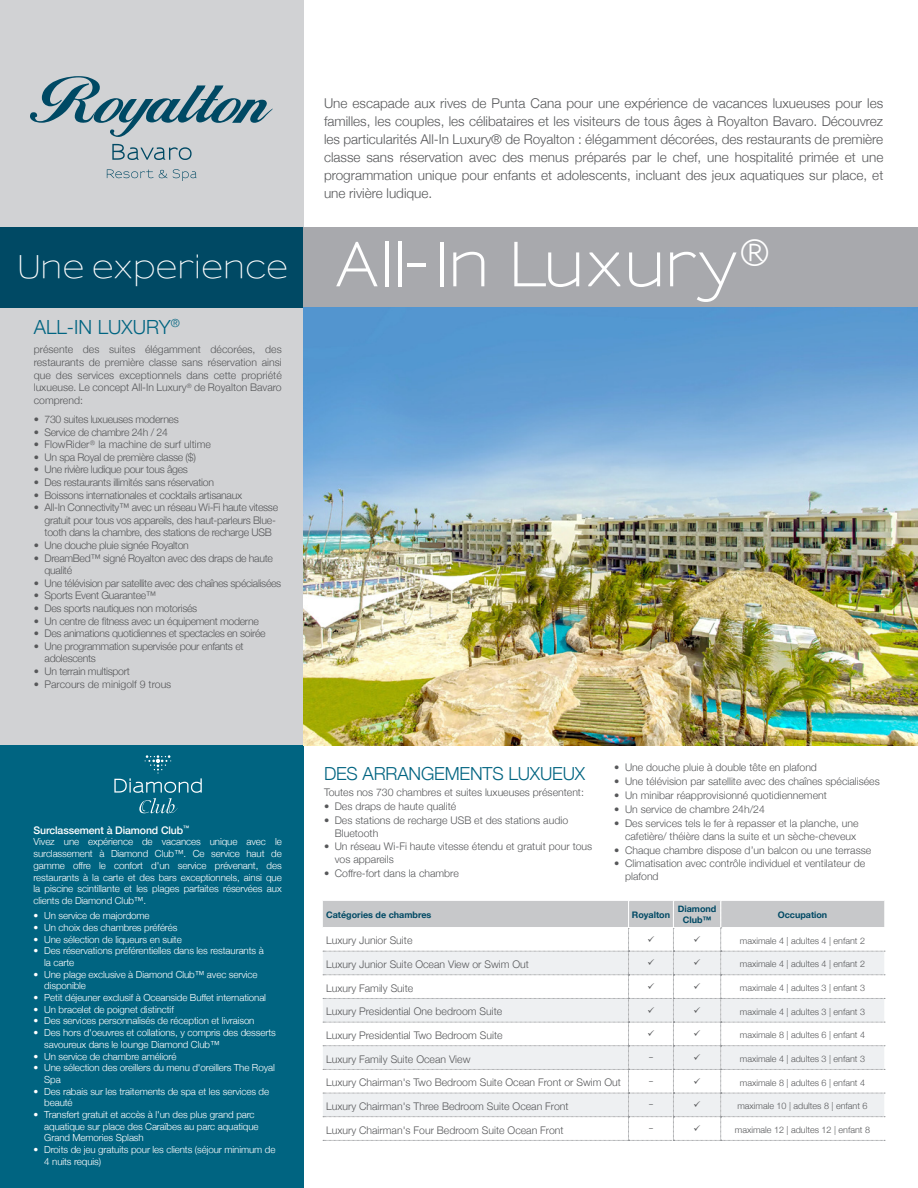
<style>
.page{position:relative;width:918px;height:1188px;background:#fff}
.page>*{position:absolute;margin:0;border:0;box-sizing:border-box;transform-origin:0 0}
.t1{font:600 60px "Sansumi";letter-spacing:-.02em;color:#fff}
.t2{font:31.95px "Sansumi";letter-spacing:-.015em;color:#fff}
.Copy_Copy{font:300 19.5px "Helvetica Neue";color:#006481}
.Copy_Copy-2{font:300 18px "Helvetica Neue";letter-spacing:-.01em;color:#006481}
.Copy_Copy-3{font:300 13.5px/18px "Helvetica Neue";color:#57585a;text-align:justify}
.Copy_Copy-4{font:300 10.5px/12.6px "Helvetica Neue";color:#57585a}
.Copy_Copy-5{font:300 10.5px/12.6px "Helvetica Neue";letter-spacing:-.03em;color:#57585a}
.Indents_and_Spacing{font:500 10.5px "Helvetica Neue";letter-spacing:-.01em;color:#fff}
.Copy_Copy-6{font:300 9.75px/11.7px "Helvetica Neue";letter-spacing:-.01em;color:#fff}
.Copy_Copy-7{font:300 9px "Helvetica Neue";color:#57585a}
.Copy_Copy-8{font:700 9px/10.8px "Helvetica Neue";color:#004964;text-align:center}
.Copy_Copy-9{font:500 5.25px "Helvetica Neue";color:#57585a}
</style>
<div class="page">
<div style="left:0;top:0;width:304px;height:745px;background:#d1d2d4"></div>
<div style="left:0;top:227px;width:304px;height:81px;background:#004964"></div>
<div style="left:304px;top:227px;width:614px;height:81px;background:#a8a9ad"></div>
<div style="left:0;top:745px;width:304px;height:443px;background:#006481"></div>
<svg style="left:114px;top:755px;width:88px;height:58px"></svg>
<img style="left:304px;top:308px;width:614px;height:437px">
<svg style="left:30px;top:76px;width:243px;height:84px"></svg>
<svg style="left:107px;top:169px;width:90px;height:12px"></svg>
<svg style="left:323px;top:901px;width:562px;height:240px"></svg>
<p class="t2" style="left:16px;top:251px;width:274px">Une experience</p>
<p class="Copy_Copy" style="left:34px;top:315px;width:148px">ALL-IN LUXURY<sup>®</sup></p>
<p class="Copy_Copy-4" style="left:34px;top:343px;width:250px;text-align:justify">présente des suites élégamment décorées, des restaurants de première classe sans réservation ainsi que des services exceptionnels dans cette propriété luxueuse. Le concept All-In Luxury<sup>®</sup> de Royalton Bavaro comprend:</p>
<p class="Copy_Copy-5" style="left:34px;top:413px;width:147px">• 730 suites luxueuses modernes</p>
<p class="Copy_Copy-5" style="left:34px;top:425px;width:136px">• Service de chambre 24h / 24</p>
<p class="Copy_Copy-4" style="left:34px;top:438px;width:179px">• FlowRider<sup>®</sup> la machine de surf ultime</p>
<p class="Copy_Copy-5" style="left:34px;top:451px;width:164px">• Un spa Royal de première classe ($)</p>
<p class="Copy_Copy-5" style="left:34px;top:463px;width:156px">• Une rivière ludique pour tous âges</p>
<p class="Copy_Copy-5" style="left:34px;top:476px;width:182px">• Des restaurants illimités sans réservation</p>
<p class="Copy_Copy-5" style="left:34px;top:488px;width:210px">• Boissons internationales et cocktails artisanaux</p>
<p class="Copy_Copy-5" style="left:45px;top:501px;width:235px;text-indent:-11px">• All-In Connectivity™ avec un réseau Wi-Fi haute vitesse gratuit pour tous vos appareils, des haut-parleurs Blue&shy;tooth dans la chambre, des stations de recharge USB</p>
<p class="Copy_Copy-5" style="left:34px;top:539px;width:157px">• Une douche pluie signée Royalton</p>
<p class="Copy_Copy-5" style="left:45px;top:551px;width:230px;text-indent:-11px">• DreamBed™ signé Royalton avec des draps de haute qualité</p>
<p class="Copy_Copy-5" style="left:34px;top:577px;width:249px">• Une télévision par satellite avec des chaînes spécialisées</p>
<p class="Copy_Copy-5" style="left:34px;top:589px;width:124px">• Sports Event Guarantee™</p>
<p class="Copy_Copy-5" style="left:34px;top:602px;width:165px">• Des sports nautiques non motorisés</p>
<p class="Copy_Copy-5" style="left:34px;top:614px;width:227px">• Un centre de fitness avec un équipement moderne</p>
<p class="Copy_Copy-5" style="left:34px;top:627px;width:233px">• Des animations quotidiennes et spectacles en soirée</p>
<p class="Copy_Copy-5" style="left:45px;top:640px;width:201px;text-indent:-11px">• Une programmation supervisée pour enfants et adolescents</p>
<p class="Copy_Copy-5" style="left:34px;top:665px;width:98px">• Un terrain multisport</p>
<p class="Copy_Copy-4" style="left:34px;top:677px;width:139px">• Parcours de minigolf 9 trous</p>
<p class="Indents_and_Spacing" style="left:33px;top:822px;width:157px">Surclassement à Diamond Club<sup>™</sup></p>
<p class="Copy_Copy-6" style="left:33px;top:836px;width:250px;text-align:justify">Vivez une expérience de vacances unique avec le surclassement à Diamond Club™. Ce service haut de gamme offre le confort d'un service prévenant, des restaurants à la carte et des bars exceptionnels, ainsi que la piscine scintillante et les plages parfaites réservées aux clients de Diamond Club™.</p>
<p class="Copy_Copy-6" style="left:33px;top:910px;width:118px">• Un service de majordome</p>
<p class="Copy_Copy-6" style="left:33px;top:921px;width:146px">• Un choix des chambres préférés</p>
<p class="Copy_Copy-6" style="left:33px;top:933px;width:150px">• Une sélection de liqueurs en suite</p>
<p class="Copy_Copy-6" style="left:44px;top:945px;width:221px;text-indent:-11px">• Des réservations préférentielles dans les restaurants à la carte</p>
<p class="Copy_Copy-6" style="left:44px;top:968px;width:215px;text-indent:-11px">• Une plage exclusive à Diamond Club™ avec service disponible</p>
<p class="Copy_Copy-6" style="left:33px;top:992px;width:234px">• Petit déjeuner exclusif à Oceanside Buffet international</p>
<p class="Copy_Copy-6" style="left:33px;top:1003px;width:142px">• Un bracelet de poignet distinctif</p>
<p class="Copy_Copy-6" style="left:33px;top:1015px;width:223px">• Des services personnalisés de réception et livraison</p>
<p class="Copy_Copy-6" style="left:44px;top:1027px;width:233px;text-indent:-11px">• Des hors d'oeuvres et collations, y compris des desserts savoureux dans le lounge Diamond Club™</p>
<p class="Copy_Copy-6" style="left:33px;top:1050px;width:145px">• Un service de chambre amélioré</p>
<p class="Copy_Copy-6" style="left:44px;top:1062px;width:232px;text-indent:-11px">• Une sélection des oreillers du menu d'oreillers The Royal<br>Spa</p>
<p class="Copy_Copy-6" style="left:44px;top:1085px;width:226px;text-indent:-11px">• Des rabais sur les traitements de spa et les services de beauté</p>
<p class="Copy_Copy-6" style="left:44px;top:1109px;width:216px;text-indent:-11px">• Transfert gratuit et accès à l'un des plus grand parc aquatique sur place des Caraïbes au parc aquatique<br>Grand Memories Splash</p>
<p class="Copy_Copy-6" style="left:44px;top:1144px;width:233px;text-indent:-11px">• Droits de jeu gratuits pour les clients (séjour minimum de<br>4 nuits requis)</p>
<p class="Copy_Copy-3" style="left:324px;top:94px;width:561px">Une escapade aux rives de Punta Cana pour une expérience de vacances luxueuses pour les familles, les couples, les célibataires et les visiteurs de tous âges à Royalton Bavaro. Découvrez les particularités All-In Luxury® de Royalton : élégamment décorées, des restaurants de première classe sans réservation avec des menus préparés par le chef, une hospitalité primée et une programmation unique pour enfants et adolescents, incluant des jeux aquatiques sur place, et une rivière ludique.</p>
<p class="t1" style="left:336px;top:233px;width:438px">All-In Luxury<sup>®</sup></p>
<p class="Copy_Copy-2" style="left:324px;top:762px;width:263px">DES ARRANGEMENTS LUXUEUX</p>
<p class="Copy_Copy-4" style="left:324px;top:786px;width:262px">Toutes nos 730 chambres et suites luxueuses présentent:</p>
<p class="Copy_Copy-4" style="left:324px;top:800px;width:134px">• Des draps de haute qualité</p>
<p class="Copy_Copy-4" style="left:335px;top:814px;width:235px;text-indent:-11px">• Des stations de recharge USB et des stations audio<br>Bluetooth</p>
<p class="Copy_Copy-4" style="left:335px;top:840px;width:259px;text-indent:-11px">• Un réseau Wi-Fi haute vitesse étendu et gratuit pour tous vos appareils</p>
<p class="Copy_Copy-4" style="left:324px;top:867px;width:136px">• Coffre-fort dans la chambre</p>
<p class="Copy_Copy-4" style="left:614px;top:761px;width:204px">• Une douche pluie à double tête en plafond</p>
<p class="Copy_Copy-4" style="left:614px;top:775px;width:267px">• Une télévision par satellite avec des chaînes spécialisées</p>
<p class="Copy_Copy-4" style="left:614px;top:789px;width:214px">• Un minibar réapprovisionné quotidiennement</p>
<p class="Copy_Copy-4" style="left:614px;top:803px;width:152px">• Un service de chambre 24h/24</p>
<p class="Copy_Copy-4" style="left:614px;top:817px;width:246px;text-align:right">• Des services tels le fer à repasser et la planche, une cafetière/ théière dans la suite et un sèche-cheveux</p>
<p class="Copy_Copy-4" style="left:614px;top:843px;width:259px">• Chaque chambre dispose d’un balcon ou une terrasse</p>
<p class="Copy_Copy-4" style="left:625px;top:857px;width:242px;text-indent:-11px">• Climatisation avec contrôle individuel et ventilateur de plafond</p>
<p class="Copy_Copy-8" style="left:326px;top:909px;width:107px">Catégories de chambres</p>
<p class="Copy_Copy-8" style="left:632px;top:909px;width:40px">Royalton</p>
<p class="Copy_Copy-8" style="left:678px;top:904px;width:40px">Diamond<br>Club™</p>
<p class="Copy_Copy-8" style="left:778px;top:909px;width:51px">Occupation</p>
<p class="Copy_Copy-4" style="left:326px;top:934px;width:88px">Luxury Junior Suite</p>
<p class="Copy_Copy-7" style="left:740px;top:935px;width:127px">maximale 4 | adultes 4 | enfant 2</p>
<p class="Copy_Copy-4" style="left:326px;top:958px;width:204px">Luxury Junior Suite Ocean View or Swim Out</p>
<p class="Copy_Copy-7" style="left:740px;top:959px;width:127px">maximale 4 | adultes 4 | enfant 2</p>
<p class="Copy_Copy-4" style="left:326px;top:981px;width:89px">Luxury Family Suite</p>
<p class="Copy_Copy-7" style="left:740px;top:982px;width:127px">maximale 4 | adultes 3 | enfant 3</p>
<p class="Copy_Copy-4" style="left:326px;top:1005px;width:178px">Luxury Presidential One bedroom Suite</p>
<p class="Copy_Copy-7" style="left:740px;top:1006px;width:127px">maximale 4 | adultes 3 | enfant 3</p>
<p class="Copy_Copy-4" style="left:326px;top:1029px;width:178px">Luxury Presidential Two Bedroom Suite</p>
<p class="Copy_Copy-7" style="left:740px;top:1030px;width:127px">maximale 8 | adultes 6 | enfant 4</p>
<p class="Copy_Copy-4" style="left:326px;top:1052px;width:146px">Luxury Family Suite Ocean View</p>
<p class="Copy_Copy-9" style="left:648px;top:1053px;width:7px">—</p>
<p class="Copy_Copy-7" style="left:740px;top:1053px;width:127px">maximale 4 | adultes 3 | enfant 3</p>
<p class="Copy_Copy-4" style="left:326px;top:1076px;width:296px">Luxury Chairman's Two Bedroom Suite Ocean Front or Swim Out</p>
<p class="Copy_Copy-9" style="left:648px;top:1077px;width:7px">—</p>
<p class="Copy_Copy-7" style="left:740px;top:1077px;width:127px">maximale 8 | adultes 6 | enfant 4</p>
<p class="Copy_Copy-4" style="left:326px;top:1100px;width:244px">Luxury Chairman's Three Bedroom Suite Ocean Front</p>
<p class="Copy_Copy-9" style="left:648px;top:1100px;width:7px">—</p>
<p class="Copy_Copy-7" style="left:737px;top:1101px;width:132px">maximale 10 | adultes 8 | enfant 6</p>
<p class="Copy_Copy-4" style="left:326px;top:1123px;width:239px">Luxury Chairman's Four Bedroom Suite Ocean Front</p>
<p class="Copy_Copy-9" style="left:648px;top:1124px;width:7px">—</p>
<p class="Copy_Copy-7" style="left:735px;top:1124px;width:137px">maximale 12 | adultes 12 | enfant 8</p>
</div>
